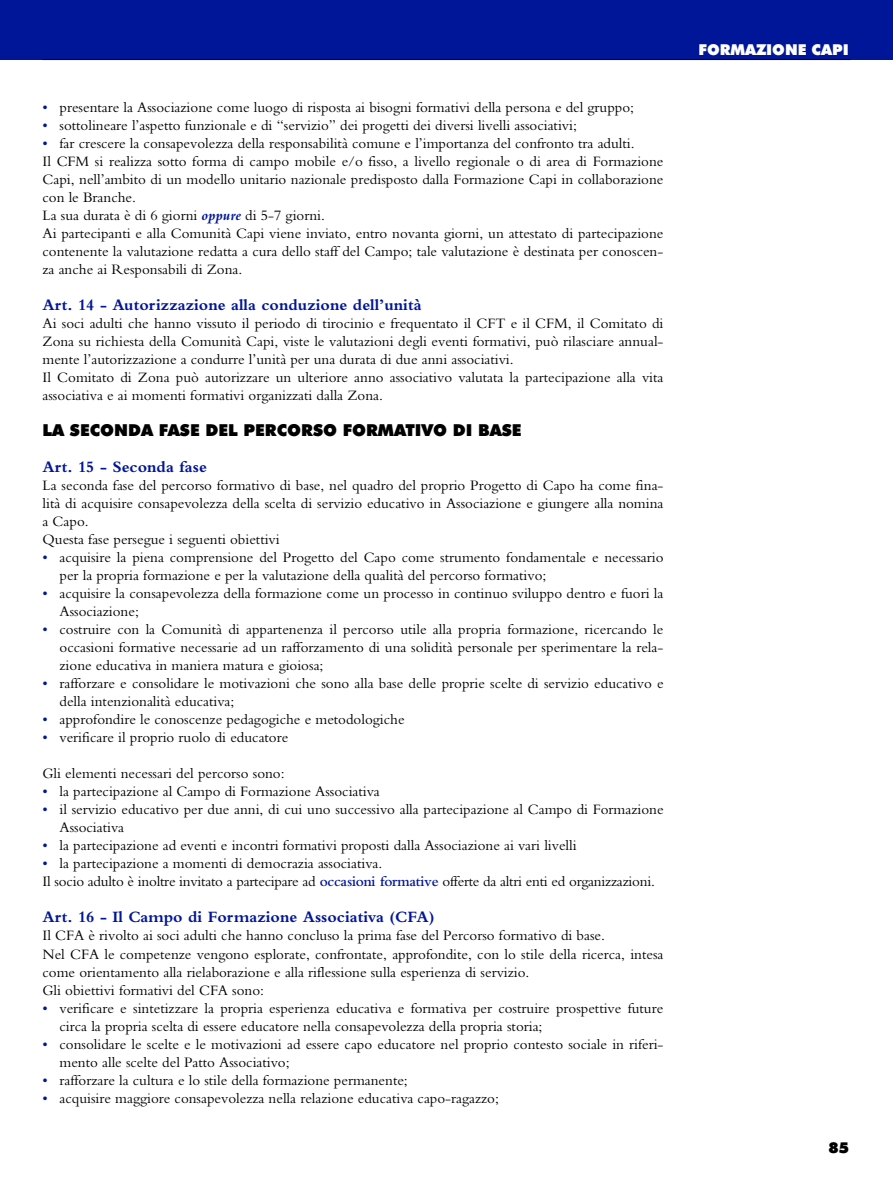
<style>
.page{position:relative;width:893px;height:1191px;background:#fff}
.page>*{position:absolute;margin:0;border:0;box-sizing:border-box;transform-origin:0 0}
.t1{font:700 16.5px "Bembo";color:#001698}
.t2{font:900 16.5px "Futura BT";color:#000}
.t3{font:15px/18px "Bembo";color:#000}
.t4{font:900 15px "Futura BT";color:#fff}
.t5{font:900 15px "Futura BT";color:#000}
.s1{color:#001698}
.s2{font-weight:700;font-style:italic;color:#001698}
.s3{font-weight:600;color:#001698}
</style>
<div class="page">
<div style="left:0;top:0;width:893px;height:59px;background:#001698"></div>
<hr style="left:43px;top:59px;width:807px;height:1px;background:#000">
<p class="t3" style="left:43px;top:100px;width:593px"><span class="s1">•</span> presentare la Associazione come luogo di risposta ai bisogni formativi della persona e del gruppo;</p>
<p class="t3" style="left:43px;top:118px;width:536px"><span class="s1">•</span> sottolineare l’aspetto funzionale e di “servizio” dei progetti dei diversi livelli associativi;</p>
<p class="t3" style="left:43px;top:136px;width:622px"><span class="s1">•</span> far crescere la consapevolezza della responsabilità comune e l’importanza del confronto tra adulti.<br>Il CFM si realizza sotto forma di campo mobile e/o fisso, a livello regionale o di area di Formazione Capi, nell’ambito di un modello unitario nazionale predisposto dalla Formazione Capi in collaborazione con le Branche.<br>La sua durata è di 6 giorni <span class="s2">oppure</span> di 5-7 giorni.<br>Ai partecipanti e alla Comunità Capi viene inviato, entro novanta giorni, un attestato di partecipazione contenente la valutazione redatta a cura dello staff del Campo; tale valutazione è destinata per conoscen&shy;za anche ai Responsabili di Zona.</p>
<p class="t1" style="left:43px;top:299px;width:381px">Art. 14 - Autorizzazione alla conduzione dell’unità</p>
<p class="t3" style="left:43px;top:316px;width:622px">Ai soci adulti che hanno vissuto il periodo di tirocinio e frequentato il CFT e il CFM, il Comitato di Zona su richiesta della Comunità Capi, viste le valutazioni degli eventi formativi, può rilasciare annual&shy;mente l’autorizzazione a condurre l’unità per una durata di due anni associativi.<br>Il Comitato di Zona può autorizzare un ulteriore anno associativo valutata la partecipazione alla vita associativa e ai momenti formativi organizzati dalla Zona.</p>
<p class="t2" style="left:43px;top:424px;width:481px">LA SECONDA FASE DEL PERCORSO FORMATIVO DI BASE</p>
<p class="t1" style="left:43px;top:461px;width:166px">Art. 15 - Seconda fase</p>
<p class="t3" style="left:43px;top:478px;width:622px">La seconda fase del percorso formativo di base, nel quadro del proprio Progetto di Capo ha come fina&shy;lità di acquisire consapevolezza della scelta di servizio educativo in Associazione e giungere alla nomina a Capo.<br>Questa fase persegue i seguenti obiettivi</p>
<p class="t3" style="left:60px;top:550px;width:605px;text-indent:-17px"><span class="s1">•</span> acquisire la piena comprensione del Progetto del Capo come strumento fondamentale e necessario per la propria formazione e per la valutazione della qualità del percorso formativo;</p>
<p class="t3" style="left:60px;top:586px;width:605px;text-indent:-17px"><span class="s1">•</span> acquisire la consapevolezza della formazione come un processo in continuo sviluppo dentro e fuori la<br>Associazione;</p>
<p class="t3" style="left:60px;top:622px;width:605px;text-align:justify;text-indent:-17px"><span class="s1">•</span> costruire con la Comunità di appartenenza il percorso utile alla propria formazione, ricercando le occasioni formative necessarie ad un rafforzamento di una solidità personale per sperimentare la rela&shy;zione educativa in maniera matura e gioiosa;</p>
<p class="t3" style="left:60px;top:676px;width:606px;text-indent:-17px"><span class="s1">•</span> rafforzare e consolidare le motivazioni che sono alla base delle proprie scelte di servizio educativo e della intenzionalità educativa;</p>
<p class="t3" style="left:43px;top:712px;width:364px"><span class="s1">•</span> approfondire le conoscenze pedagogiche e metodologiche</p>
<p class="t3" style="left:43px;top:730px;width:247px"><span class="s1">•</span> verificare il proprio ruolo di educatore</p>
<p class="t3" style="left:43px;top:766px;width:244px">Gli elementi necessari del percorso sono:</p>
<p class="t3" style="left:43px;top:784px;width:339px"><span class="s1">•</span> la partecipazione al Campo di Formazione Associativa</p>
<p class="t3" style="left:60px;top:802px;width:606px;text-indent:-17px"><span class="s1">•</span> il servizio educativo per due anni, di cui uno successivo alla partecipazione al Campo di Formazione<br>Associativa</p>
<p class="t3" style="left:43px;top:838px;width:536px"><span class="s1">•</span> la partecipazione ad eventi e incontri formativi proposti dalla Associazione ai vari livelli</p>
<p class="t3" style="left:43px;top:856px;width:614px"><span class="s1">•</span> la partecipazione a momenti di democrazia associativa.<br>Il socio adulto è inoltre invitato a partecipare ad <span class="s3">occasioni formative</span> offerte da altri enti ed organizzazioni.</p>
<p class="t1" style="left:43px;top:911px;width:394px">Art. 16 - Il Campo di Formazione Associativa (CFA)</p>
<p class="t3" style="left:43px;top:928px;width:622px">Il CFA è rivolto ai soci adulti che hanno concluso la prima fase del Percorso formativo di base.<br>Nel CFA le competenze vengono esplorate, confrontate, approfondite, con lo stile della ricerca, intesa come orientamento alla rielaborazione e alla riflessione sulla esperienza di servizio.<br>Gli obiettivi formativi del CFA sono:</p>
<p class="t3" style="left:60px;top:1000px;width:605px;text-indent:-17px"><span class="s1">•</span> verificare e sintetizzare la propria esperienza educativa e formativa per costruire prospettive future circa la propria scelta di essere educatore nella consapevolezza della propria storia;</p>
<p class="t3" style="left:60px;top:1036px;width:606px;text-indent:-17px"><span class="s1">•</span> consolidare le scelte e le motivazioni ad essere capo educatore nel proprio contesto sociale in riferi&shy;mento alle scelte del Patto Associativo;</p>
<p class="t3" style="left:43px;top:1072px;width:367px"><span class="s1">•</span> rafforzare la cultura e lo stile della formazione permanente;</p>
<p class="t3" style="left:43px;top:1090px;width:458px"><span class="s1">•</span> acquisire maggiore consapevolezza nella relazione educativa capo-ragazzo;</p>
<p class="t4" style="left:698px;top:44px;width:152px">FORMAZIONE CAPI</p>
<p class="t5" style="left:828px;top:1141px;width:22px">85</p>
</div>
